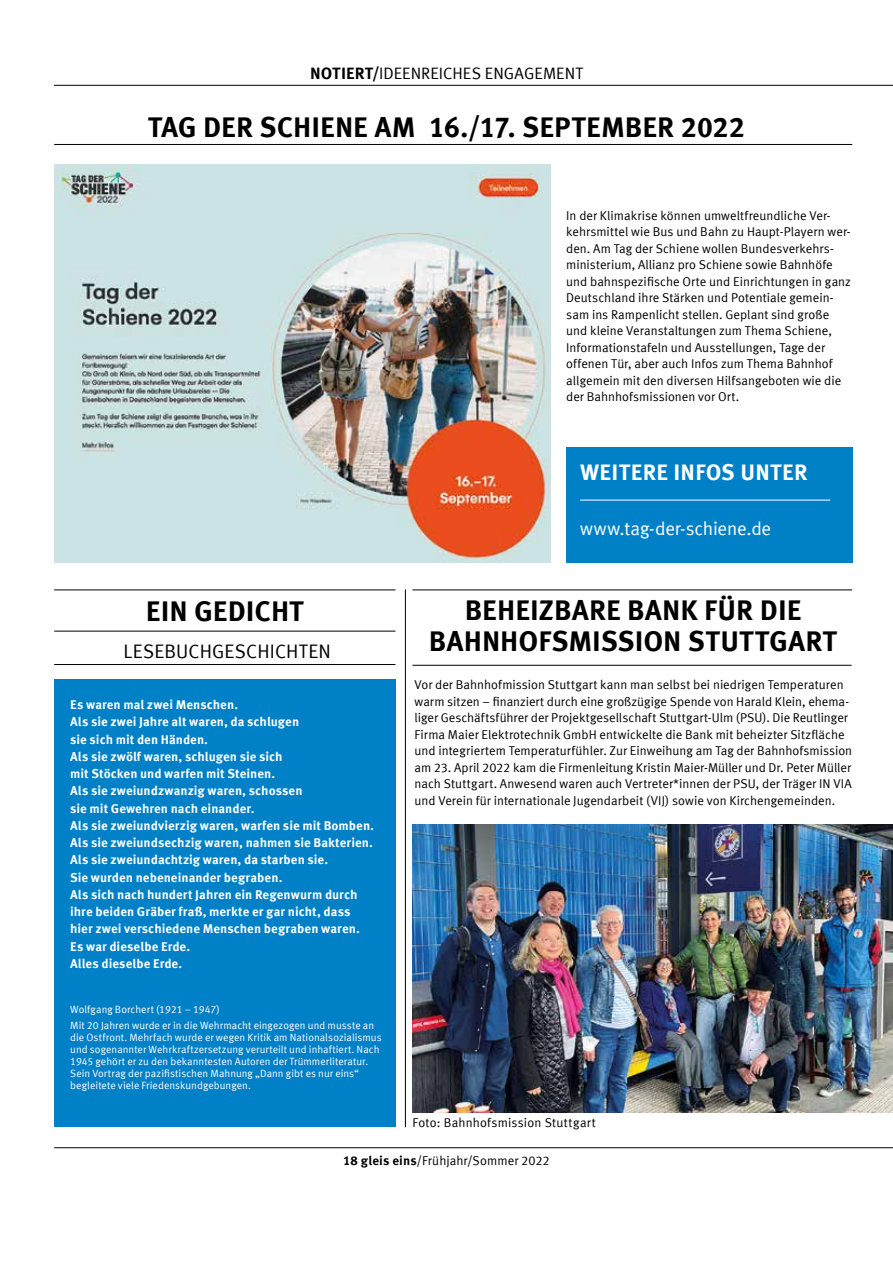
<style>
.page{position:relative;width:893px;height:1263px;background:#fff}
.page>*{position:absolute;margin:0;border:0;box-sizing:border-box;transform-origin:0 0}
.t1{font:700 28.5px/31.5px "Meta Corr";color:#000;text-align:center}
.t2{font:700 22.5px "Meta Corr";letter-spacing:.01em;color:#fff}
.t3{font:19.5px "Meta Corr";letter-spacing:.01em;color:#000}
.t4{font:18.75px "Meta Corr";letter-spacing:-.01em;color:#fff}
.t5{font:16.5px "Meta Corr";letter-spacing:.005em;color:#000}
.t6{font:12.75px/16.5px "Meta Corr";letter-spacing:.005em;color:#000}
.t7{font:700 12.75px/17.2px "Meta Corr";color:#fff}
.t8{font:10.5px/12px "Meta Corr";letter-spacing:.005em;color:#fff}
.s1{font-weight:700}
</style>
<div class="page">
<hr style="left:54px;top:85px;width:839px;height:1px;background:#000">
<hr style="left:54px;top:1147px;width:839px;height:1px;background:#000">
<hr style="left:54px;top:144px;width:798px;height:1px;background:#000">
<img style="left:54px;top:164px;width:497px;height:399px">
<hr style="left:412px;top:665px;width:440px;height:1px;background:#000">
<hr style="left:412px;top:589px;width:440px;height:1px;background:#000">
<img style="left:413px;top:825px;width:480px;height:287px">
<hr style="left:405px;top:589px;width:1px;height:538px;background:#000">
<div style="left:566px;top:447px;width:286px;height:116px;background:#0081c7"></div>
<hr style="left:580px;top:500px;width:250px;height:1px;background:#fff">
<hr style="left:54px;top:589px;width:341px;height:1px;background:#000">
<hr style="left:54px;top:631px;width:341px;height:1px;background:#000">
<hr style="left:54px;top:664px;width:341px;height:1px;background:#000">
<div style="left:54px;top:679px;width:341px;height:448px;background:#0081c7"></div>
<p class="t5" style="left:310px;top:64px;width:274px"><span class="s1">NOTIERT/</span>IDEENREICHES ENGAGEMENT</p>
<h1 class="t1" style="left:148px;top:111px;width:599px">TAG DER SCHIENE AM 16./17. SEPTEMBER 2022</h1>
<p class="t6" style="left:566px;top:207px;width:286px">In der Klimakrise können umweltfreundliche Ver&shy;kehrsmittel wie Bus und Bahn zu Haupt-Playern wer&shy;den. Am Tag der Schiene wollen Bundesverkehrs&shy;ministerium, Allianz pro Schiene sowie Bahnhöfe und bahnspezifische Orte und Einrichtungen in ganz Deutschland ihre Stärken und Potentiale gemein&shy;sam ins Rampenlicht stellen. Geplant sind große und kleine Veranstaltungen zum Thema Schiene, Informationstafeln und Ausstellungen, Tage der offenen Tür, aber auch Infos zum Thema Bahnhof allgemein mit den diversen Hilfsangeboten wie die der Bahnhofsmissionen vor Ort.</p>
<h2 class="t2" style="left:580px;top:459px;width:229px">WEITERE INFOS UNTER</h2>
<h1 class="t1" style="left:146px;top:595px;width:159px">EIN GEDICHT</h1>
<h3 class="t3" style="left:123px;top:639px;width:209px">LESEBUCHGESCHICHTEN</h3>
<p class="t7" style="left:70px;top:696px;width:305px">Es waren mal zwei Menschen.<br>Als sie zwei Jahre alt waren, da schlugen<br>sie sich mit den Händen.<br>Als sie zwölf waren, schlugen sie sich<br>mit Stöcken und warfen mit Steinen.<br>Als sie zweiundzwanzig waren, schossen<br>sie mit Gewehren nach einander.<br>Als sie zweiundvierzig waren, warfen sie mit Bomben.<br>Als sie zweiundsechzig waren, nahmen sie Bakterien.<br>Als sie zweiundachtzig waren, da starben sie.<br>Sie wurden nebeneinander begraben.<br>Als sich nach hundert Jahren ein Regenwurm durch ihre beiden Gräber fraß, merkte er gar nicht, dass hier zwei verschiedene Menschen begraben waren.<br>Es war dieselbe Erde.<br>Alles dieselbe Erde.</p>
<p class="t8" style="left:70px;top:1001px;width:305px;line-height:16.2px">Wolfgang Borchert (1921 – 1947)<br>Mit 20 Jahren wurde er in die Wehrmacht eingezogen und musste an</p>
<p class="t8" style="left:70px;top:1031px;width:313px">die Ostfront. Mehrfach wurde er wegen Kritik am Nationalsozialismus und sogenannter Wehrkraftzersetzung verurteilt und inhaftiert. Nach 1945 gehört er zu den bekanntesten Autoren der Trümmerliteratur.<br>Sein Vortrag der pazifistischen Mahnung „Dann gibt es nur eins“ begleitete viele Friedenskundgebungen.</p>
<h3 class="t4" style="left:580px;top:517px;width:193px">www.tag-der-schiene.de</h3>
<h1 class="t1" style="left:429px;top:594px;width:410px">BEHEIZBARE BANK FÜR DIE<br>BAHNHOFSMISSION STUTTGART</h1>
<p class="t6" style="left:414px;top:676px;width:439px">Vor der Bahnhofmission Stuttgart kann man selbst bei niedrigen Temperaturen warm sitzen – finanziert durch eine großzügige Spende von Harald Klein, ehema&shy;liger Geschäftsführer der Projektgesellschaft Stuttgart-Ulm (PSU). Die Reutlinger Firma Maier Elektrotechnik GmbH entwickelte die Bank mit beheizter Sitzfläche und integriertem Temperaturfühler. Zur Einweihung am Tag der Bahnhofsmission am 23. April 2022 kam die Firmenleitung Kristin Maier-Müller und Dr. Peter Müller nach Stuttgart. Anwesend waren auch Vertreter*innen der PSU, der Träger IN VIA und Verein für internationale Jugendarbeit (VIJ) sowie von Kirchengemeinden.</p>
<p class="t6" style="left:412px;top:1114px;width:185px">Foto: Bahnhofsmission Stuttgart</p>
<p class="t6" style="left:343px;top:1152px;width:208px"><span class="s1">18 gleis eins</span>/Frühjahr/Sommer 2022</p>
</div>
